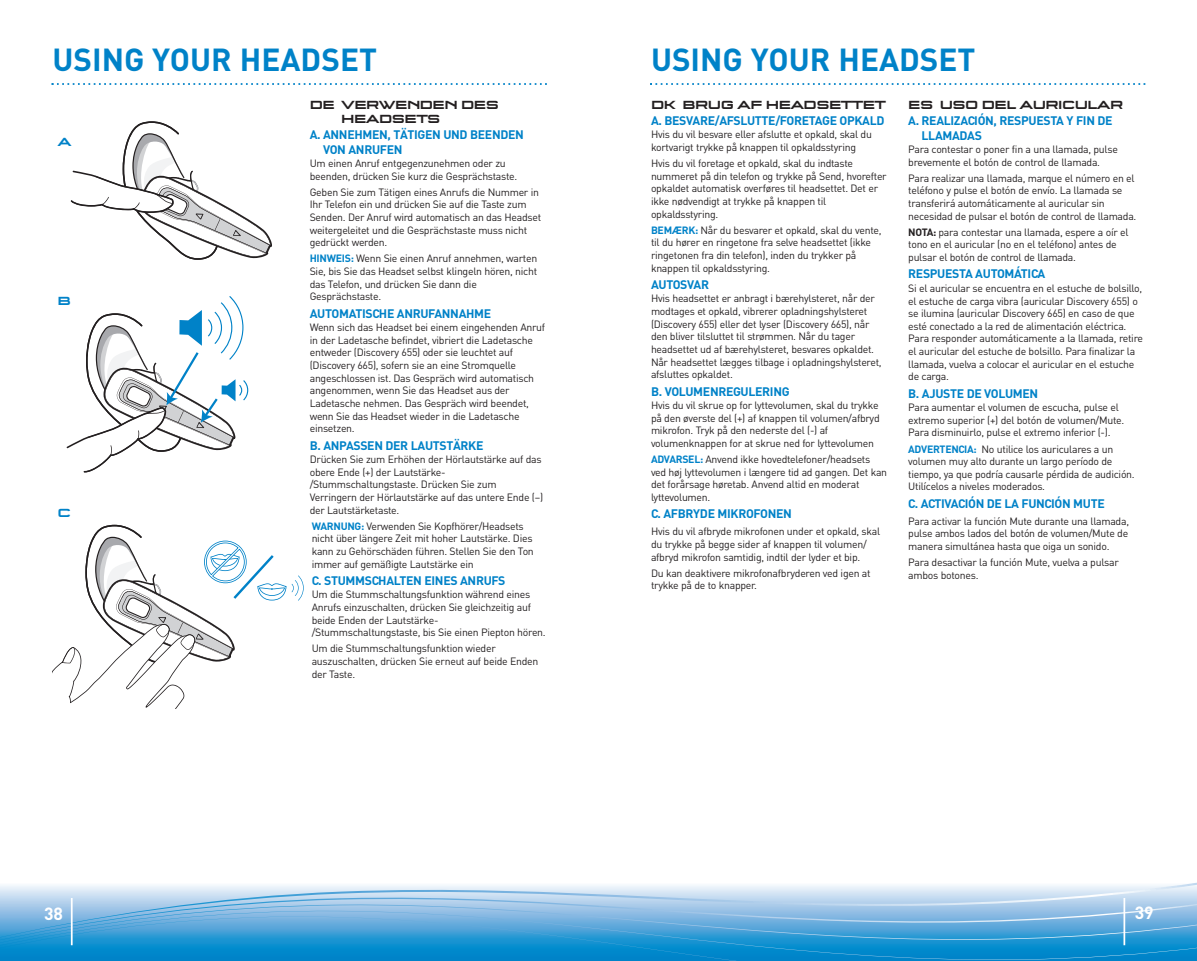
<style>
.page{position:relative;width:1197px;height:961px;background:#fff}
.page>*{position:absolute;margin:0;border:0;box-sizing:border-box;transform-origin:0 0}
.t1{font:700 31.5px "DIN";color:#0082c8}
.t2{font:700 17.5px "DIN";color:#fff}
.t3{font:700 12.25px/14.7px "DIN";letter-spacing:-.025em;color:#0082c8}
.t4{font:700 12.25px/14px "Q Type Ext";letter-spacing:-.05em;color:#231f20}
.t5{font:700 12.25px "Q Type Ext";color:#0082c8}
.t6{font:10.5px/12.6px "DIN";letter-spacing:-.025em;color:#231f20}
.s1{font-weight:700;color:#0082c8}
.s2{font-weight:700}
</style>
<div class="page">
<svg style="left:651px;top:83px;width:494px;height:2px"></svg>
<svg style="left:52px;top:83px;width:495px;height:2px"></svg>
<svg style="left:71px;top:121px;width:201px;height:139px"></svg>
<svg style="left:67px;top:296px;width:181px;height:176px"></svg>
<svg style="left:292px;top:575px;width:12px;height:26px"></svg>
<svg style="left:52px;top:524px;width:234px;height:184px"></svg>
<svg style="left:0;top:882px;width:1197px;height:28px;background:#c7ddf1"></svg>
<svg style="left:0;top:910px;width:1197px;height:4px;background:#91bde4"></svg>
<svg style="left:0;top:914px;width:1197px;height:47px;background:#349bd4"></svg>
<hr style="left:71px;top:898px;width:2px;height:47px;background:#fff">
<hr style="left:1123px;top:898px;width:2px;height:47px;background:#fff">
<h1 class="t1" style="left:52px;top:41px;width:326px">USING YOUR HEADSET</h1>
<p class="t5" style="left:57px;top:138px;width:16px">A</p>
<p class="t5" style="left:57px;top:297px;width:15px">B</p>
<p class="t5" style="left:57px;top:509px;width:15px">C</p>
<p class="t4" style="left:341px;top:100px;width:159px;text-indent:-32px">DE VERWENDEN DES<br>HEADSETS</p>
<p class="t3" style="left:323px;top:127px;width:202px;text-indent:-13px">A. ANNEHMEN, TÄTIGEN UND BEENDEN<br>VON ANRUFEN</p>
<p class="t6" style="left:310px;top:157px;width:209px">Um einen Anruf entgegenzunehmen oder zu beenden, drücken Sie kurz die Gesprächstaste.</p>
<p class="t6" style="left:310px;top:185px;width:233px">Geben Sie zum Tätigen eines Anrufs die Nummer in Ihr Telefon ein und drücken Sie auf die Taste zum Senden. Der Anruf wird automatisch an das Headset weitergeleitet und die Gesprächstaste muss nicht gedrückt werden.</p>
<p class="t6" style="left:310px;top:252px;width:229px"><span class="s1">HINWEIS:</span> Wenn Sie einen Anruf annehmen, warten Sie, bis Sie das Headset selbst klingeln hören, nicht das Telefon, und drücken Sie dann die Gesprächstaste.</p>
<p class="t3" style="left:310px;top:306px;width:183px">AUTOMATISCHE ANRUFANNAHME</p>
<p class="t6" style="left:310px;top:321px;width:237px">Wenn sich das Headset bei einem eingehenden Anruf in der Ladetasche befindet, vibriert die Ladetasche entweder (Discovery 655) oder sie leuchtet auf (Discovery 665), sofern sie an eine Stromquelle angeschlossen ist. Das Gespräch wird automatisch angenommen, wenn Sie das Headset aus der Ladetasche nehmen. Das Gespräch wird beendet, wenn Sie das Headset wieder in die Ladetasche einsetzen.</p>
<p class="t3" style="left:310px;top:437px;width:175px">B. ANPASSEN DER LAUTSTÄRKE</p>
<p class="t6" style="left:310px;top:453px;width:235px">Drücken Sie zum Erhöhen der Hörlautstärke auf das obere Ende (+) der Lautstärke-/Stummschaltungstaste. Drücken Sie zum Verringern der Hörlautstärke auf das untere Ende (–) der Lautstärketaste.</p>
<p class="t6" style="left:312px;top:519px;width:224px"><span class="s1">WARNUNG:</span> Verwenden Sie Kopfhörer/Headsets nicht über längere Zeit mit hoher Lautstärke. Dies kann zu Gehörschäden führen. Stellen Sie den Ton immer auf gemäßigte Lautstärke ein</p>
<p class="t3" style="left:312px;top:573px;width:195px">C. STUMMSCHALTEN EINES ANRUFS</p>
<p class="t6" style="left:312px;top:588px;width:236px">Um die Stummschaltungsfunktion während eines Anrufs einzuschalten, drücken Sie gleichzeitig auf beide Enden der Lautstärke-/Stummschaltungstaste, bis Sie einen Piepton hören.</p>
<p class="t6" style="left:312px;top:642px;width:228px">Um die Stummschaltungsfunktion wieder auszuschalten, drücken Sie erneut auf beide Enden der Taste.</p>
<h1 class="t1" style="left:651px;top:41px;width:326px">USING YOUR HEADSET</h1>
<p class="t4" style="left:651px;top:100px;width:237px">DK BRUG AF HEADSETTET</p>
<p class="t3" style="left:651px;top:113px;width:235px">A. BESVARE/AFSLUTTE/FORETAGE OPKALD</p>
<p class="t6" style="left:651px;top:128px;width:223px">Hvis du vil besvare eller afslutte et opkald, skal du kortvarigt trykke på knappen til opkaldsstyring</p>
<p class="t6" style="left:651px;top:157px;width:237px">Hvis du vil foretage et opkald, skal du indtaste nummeret på din telefon og trykke på Send, hvorefter opkaldet automatisk overføres til headsettet. Det er ikke nødvendigt at trykke på knappen til opkaldsstyring.</p>
<p class="t6" style="left:651px;top:223px;width:232px"><span class="s1">BEMÆRK:</span> Når du besvarer et opkald, skal du vente, til du hører en ringetone fra selve headsettet (ikke ringetonen fra din telefon), inden du trykker på knappen til opkaldsstyring.</p>
<p class="t3" style="left:651px;top:277px;width:60px">AUTOSVAR</p>
<p class="t6" style="left:651px;top:292px;width:232px">Hvis headsettet er anbragt i bærehylsteret, når der modtages et opkald, vibrerer opladningshylsteret (Discovery 655) eller det lyser (Discovery 665), når den bliver tilsluttet til strømmen. Når du tager headsettet ud af bærehylsteret, besvares opkaldet.<br>Når headsettet lægges tilbage i opladningshylsteret, afsluttes opkaldet.</p>
<p class="t3" style="left:651px;top:383px;width:140px">B. VOLUMENREGULERING</p>
<p class="t6" style="left:651px;top:399px;width:230px">Hvis du vil skrue op for lyttevolumen, skal du trykke på den øverste del (+) af knappen til volumen/afbryd mikrofon. Tryk på den nederste del (-) af volumenknappen for at skrue ned for lyttevolumen</p>
<p class="t6" style="left:651px;top:453px;width:238px"><span class="s1">ADVARSEL:</span> Anvend ikke hovedtelefoner/headsets ved høj lyttevolumen i længere tid ad gangen. Det kan det forårsage høretab. Anvend altid en moderat lyttevolumen.</p>
<p class="t3" style="left:651px;top:506px;width:143px">C. AFBRYDE MIKROFONEN</p>
<p class="t6" style="left:651px;top:525px;width:231px">Hvis du vil afbryde mikrofonen under et opkald, skal du trykke på begge sider af knappen til volumen/ afbryd mikrofon samtidig, indtil der lyder et bip.</p>
<p class="t6" style="left:651px;top:566px;width:221px">Du kan deaktivere mikrofonafbryderen ved igen at trykke på de to knapper.</p>
<p class="t4" style="left:908px;top:100px;width:217px">ES USO DEL AURICULAR</p>
<p class="t3" style="left:922px;top:113px;width:193px;text-indent:-13px">A. REALIZACIÓN, RESPUESTA Y FIN DE<br>LLAMADAS</p>
<p class="t6" style="left:908px;top:143px;width:211px">Para contestar o poner fin a una llamada, pulse brevemente el botón de control de llamada.</p>
<p class="t6" style="left:908px;top:171px;width:230px">Para realizar una llamada, marque el número en el teléfono y pulse el botón de envío. La llamada se transferirá automáticamente al auricular sin necesidad de pulsar el botón de control de llamada.</p>
<p class="t6" style="left:908px;top:225px;width:222px"><span class="s2">NOTA:</span> para contestar una llamada, espere a oír el tono en el auricular (no en el teléfono) antes de pulsar el botón de control de llamada.</p>
<p class="t3" style="left:908px;top:266px;width:139px">RESPUESTA AUTOMÁTICA</p>
<p class="t6" style="left:908px;top:281px;width:236px">Si el auricular se encuentra en el estuche de bolsillo, el estuche de carga vibra (auricular Discovery 655) o se ilumina (auricular Discovery 665) en caso de que esté conectado a la red de alimentación eléctrica.<br>Para responder automáticamente a la llamada, retire el auricular del estuche de bolsillo. Para finalizar la llamada, vuelva a colocar el auricular en el estuche de carga.</p>
<p class="t3" style="left:908px;top:386px;width:132px">B. AJUSTE DE VOLUMEN</p>
<p class="t6" style="left:908px;top:401px;width:218px">Para aumentar el volumen de escucha, pulse el extremo superior (+) del botón de volumen/Mute.<br>Para disminuirlo, pulse el extremo inferior (-).</p>
<p class="t6" style="left:908px;top:442px;width:228px"><span class="s1">ADVERTENCIA:</span> No utilice los auriculares a un volumen muy alto durante un largo período de tiempo, ya que podría causarle pérdida de audición.<br>Utilícelos a niveles moderados.</p>
<p class="t3" style="left:908px;top:496px;width:198px">C. ACTIVACIÓN DE LA FUNCIÓN MUTE</p>
<p class="t6" style="left:908px;top:514px;width:222px;text-align:justify">Para activar la función Mute durante una llamada, pulse ambos lados del botón de volumen/Mute de manera simultánea hasta que oiga un sonido.</p>
<p class="t6" style="left:908px;top:556px;width:212px">Para desactivar la función Mute, vuelva a pulsar ambos botones.</p>
<h2 class="t2" style="left:44px;top:903px;width:20px">38</h2>
<h2 class="t2" style="left:1135px;top:902px;width:20px">39</h2>
</div>
